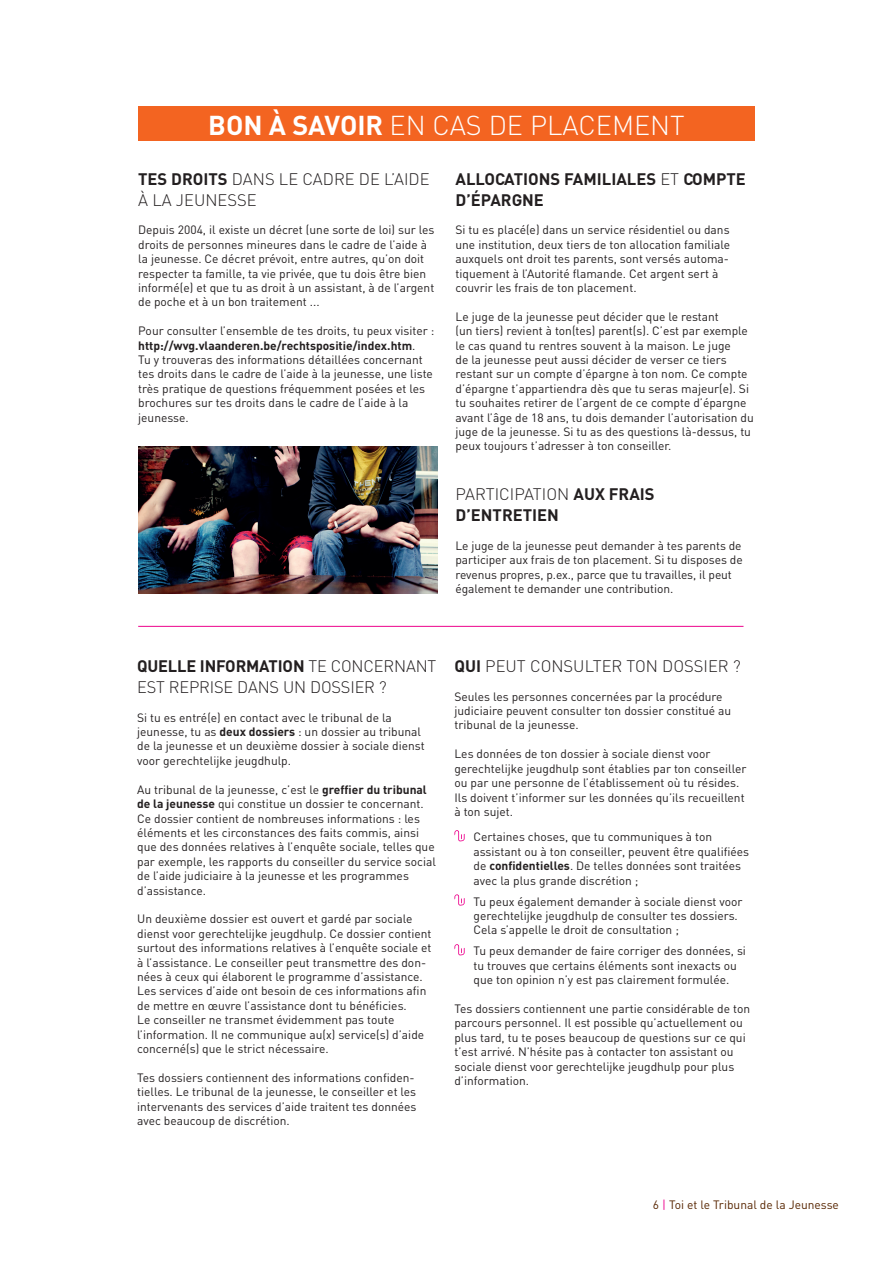
<style>
.page{position:relative;width:893px;height:1263px;background:#fff}
.page>*{position:absolute;margin:0;border:0;box-sizing:border-box;transform-origin:0 0}
.t1{font:300 27px "DIN";color:#fff}
.t2{font:300 16.5px/21px "DIN";color:#231f20}
.t3{font:700 16.5px/21px "DIN";color:#231f20}
.t4{font:12px/14.4px "DIN";color:#231f20}
.t5{font:12px "DIN";color:#572500}
.s1{font-weight:700}
.s2{font-weight:300}
.s3{color:#ed028c}
</style>
<div class="page">
<div style="left:138px;top:106px;width:617px;height:35px;background:#f36421"></div>
<svg style="left:454px;top:830px;width:11px;height:11px"></svg>
<svg style="left:454px;top:894px;width:11px;height:12px"></svg>
<svg style="left:454px;top:944px;width:11px;height:11px"></svg>
<hr style="left:138px;top:626px;width:605px;height:1px;background:#ed028c">
<img style="left:138px;top:446px;width:299px;height:148px">
<h1 class="t1" style="left:208px;top:107px;width:478px"><span class="s1">Bon à savoir</span> EN CAS DE PLACEMENT</h1>
<h2 class="t2" style="left:138px;top:168px;width:293px"><span class="s1">Tes droits</span> DANS LE CADRE DE L’AI DE<br>À LA JEUNESSE</h2>
<p class="t4" style="left:138px;top:222px;width:298px">Depuis 2004, il existe un décret (une sorte de loi) sur les droits de personnes mineures dans le cadre de l’aide à la jeunesse. Ce décret prévoit, entre autres, qu’on doit respecter ta famille, ta vie privée, que tu dois être bien informé(e) et que tu as droit à un assistant, à de l’argent de poche et à un bon traitement ...</p>
<p class="t4" style="left:138px;top:323px;width:298px">Pour consulter l’ensemble de tes droits, tu peux visiter : <span class="s1">http://wvg.vlaanderen.be/rechtspositie/index.htm</span>.<br>Tu y trouveras des informations détaillées concernant tes droits dans le cadre de l’aide à la jeunesse, une liste très pratique de questions fréquemment posées et les brochures sur tes droits dans le cadre de l’aide à la jeunesse.</p>
<h2 class="t3" style="left:455px;top:168px;width:292px">Allocations familiales <span class="s2">ET</span> compte d’épargne</h2>
<p class="t4" style="left:455px;top:222px;width:276px">Si tu es placé(e) dans un service résidentiel ou dans une institution, deux tiers de ton allocation familiale auxquels ont droit tes parents, sont versés automa&shy;tiquement à l’Autorité flamande. Cet argent sert à couvrir les frais de ton placement.</p>
<p class="t4" style="left:455px;top:309px;width:300px">Le juge de la jeunesse peut décider que le restant<br>(un tiers) revient à ton(tes) parent(s). C’est par exemple le cas quand tu rentres souvent à la maison. Le juge<br>de la jeunesse peut aussi décider de verser ce tiers restant sur un compte d’épargne à ton nom. Ce compte d’épargne t’appartiendra dès que tu seras majeur(e). Si tu souhaites retirer de l’argent de ce compte d’épargne avant l’âge de 18 ans, tu dois demander l’autorisation du juge de la jeunesse. Si tu as des questions là-dessus, tu peux toujours t’adresser à ton conseiller.</p>
<h2 class="t3" style="left:455px;top:483px;width:201px"><span class="s2">PARTI CIPATI ON</span> aux frais<br>D’entretien</h2>
<p class="t4" style="left:455px;top:538px;width:289px">Le juge de la jeunesse peut demander à tes parents de participer aux frais de ton placement. Si tu disposes de revenus propres, p.ex., parce que tu travailles, il peut également te demander une contribution.</p>
<h2 class="t2" style="left:137px;top:655px;width:301px"><span class="s1">Quelle information</span> TE CONCERNANT<br>EST REPRISE DANS UN DOSSI ER ?</h2>
<p class="t4" style="left:137px;top:710px;width:289px">Si tu es entré(e) en contact avec le tribunal de la jeunesse, tu as <span class="s1">deux dossiers</span> : un dossier au tribunal de la jeunesse et un deuxième dossier à sociale dienst voor gerechtelijke jeugdhulp.</p>
<p class="t4" style="left:137px;top:782px;width:300px">Au tribunal de la jeunesse, c’est le <span class="s1">greffier du tribunal de la jeunesse</span> qui constitue un dossier te concernant.<br>Ce dossier contient de nombreuses informations : les éléments et les circonstances des faits commis, ainsi que des données relatives à l’enquête sociale, telles que par exemple, les rapports du conseiller du service social de l’aide judiciaire à la jeunesse et les programmes d’assistance.</p>
<p class="t4" style="left:137px;top:911px;width:296px">Un deuxième dossier est ouvert et gardé par sociale dienst voor gerechtelijke jeugdhulp. Ce dossier contient surtout des informations relatives à l’enquête sociale et à l’assistance. Le conseiller peut transmettre des don&shy;nées à ceux qui élaborent le programme d’assistance.<br>Les services d’aide ont besoin de ces informations afin de mettre en œuvre l’assistance dont tu bénéficies.<br>Le conseiller ne transmet évidemment pas toute l’information. Il ne communique au(x) service(s) d’aide concerné(s) que le strict nécessaire.</p>
<p class="t4" style="left:137px;top:1070px;width:281px">Tes dossiers contiennent des informations confiden&shy;tielles. Le tribunal de la jeunesse, le conseiller et les intervenants des services d’aide traitent tes données avec beaucoup de discrétion.</p>
<h2 class="t2" style="left:454px;top:655px;width:288px"><span class="s1">qui</span> PEUT CONSULTER TON DOSSI ER ?</h2>
<p class="t4" style="left:454px;top:689px;width:278px">Seules les personnes concernées par la procédure judiciaire peuvent consulter ton dossier constitué au tribunal de la jeunesse.</p>
<p class="t4" style="left:454px;top:746px;width:293px">Les données de ton dossier à sociale dienst voor gerechtelijke jeugdhulp sont établies par ton conseiller ou par une personne de l’établissement où tu résides.<br>Ils doivent t’informer sur les données qu’ils recueillent à ton sujet.</p>
<p class="t4" style="left:474px;top:829px;width:277px">Certaines choses, que tu communiques à ton assistant ou à ton conseiller, peuvent être qualifiées de <span class="s1">confidentielles</span>. De telles données sont traitées avec la plus grande discrétion ;</p>
<p class="t4" style="left:474px;top:894px;width:270px">Tu peux également demander à sociale dienst voor gerechtelijke jeugdhulp de consulter tes dossiers.<br>Cela s’appelle le droit de consultation ;</p>
<p class="t4" style="left:474px;top:943px;width:274px">Tu peux demander de faire corriger des données, si tu trouves que certains éléments sont inexacts ou que ton opinion n’y est pas clairement formulée.</p>
<p class="t4" style="left:454px;top:1001px;width:297px">Tes dossiers contiennent une partie considérable de ton parcours personnel. Il est possible qu’actuellement ou plus tard, tu te poses beaucoup de questions sur ce qui t’est arrivé. N’hésite pas à contacter ton assistant ou sociale dienst voor gerechtelijke jeugdhulp pour plus d’information.</p>
<p class="t5" style="left:653px;top:1196px;width:188px">6 <span class="s3">|</span> Toi et le Tribunal de la Jeunesse</p>
</div>
